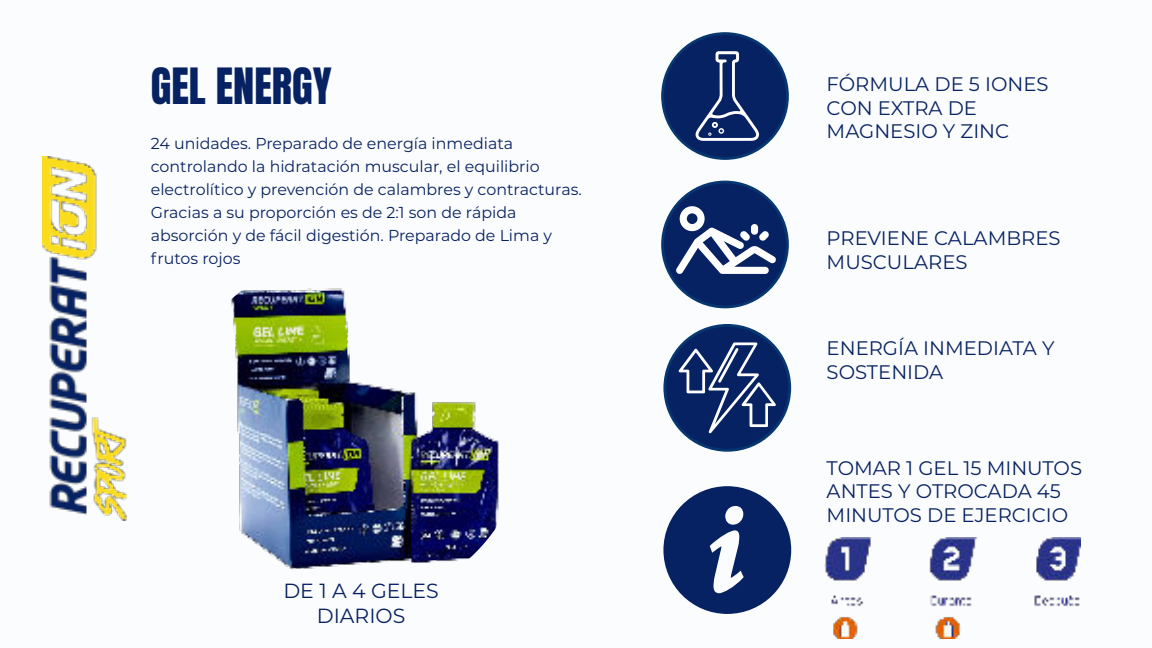
<style>
.page{position:relative;width:1152px;height:648px;background:#fbfcfd}
.page>*{position:absolute;margin:0;border:0;box-sizing:border-box;transform-origin:0 0}
.t1{font:42.4px "Anton";color:#072262}
.t2{font:20.4px/24.4px "Montserrat";color:#072262;text-align:center}
.t3{font:19.6px/23.6px "Montserrat";color:#072262}
.t4{font:16px/22.8px "Montserrat";color:#072262}
</style>
<div class="page">
<div style="left:665px;top:325px;width:125px;height:125px;background:#072262;border-radius:50%"></div>
<div style="left:663px;top:324px;width:128px;height:128px;border:3px solid #073770;border-radius:50%"></div>
<svg style="left:663px;top:486px;width:128px;height:128px"></svg>
<div style="left:663px;top:34px;width:124px;height:124px;background:#072262;border-radius:50%"></div>
<div style="left:661px;top:32px;width:128px;height:128px;border:3px solid #073770;border-radius:50%"></div>
<div style="left:663px;top:182px;width:124px;height:125px;background:#072262;border-radius:50%"></div>
<div style="left:661px;top:181px;width:128px;height:127px;border:3px solid #073770;border-radius:50%"></div>
<img style="left:42px;top:156px;width:84px;height:365px">
<img style="left:175px;top:252px;width:352px;height:352px;border-radius:175px">
<img style="left:825px;top:537px;width:256px;height:102px">
<svg style="left:679px;top:342px;width:97px;height:91px"></svg>
<svg style="left:676px;top:206px;width:100px;height:68px"></svg>
<svg style="left:696px;top:51px;width:63px;height:90px"></svg>
<h1 class="t1" style="left:151px;top:64px;width:182px">GEL ENERGY</h1>
<p class="t4" style="left:151px;top:132px;width:432px">24 unidades. Preparado de energía inmediata controlando la hidratación muscular, el equilibrio electrolítico y prevención de calambres y contracturas.<br>Gracias a su proporción es de 2:1 son de rápida absorción y de fácil digestión. Preparado de Lima y frutos rojos</p>
<p class="t2" style="left:283px;top:578px;width:157px">DE 1 A 4 GELES<br>DIARIOS</p>
<p class="t3" style="left:827px;top:72px;width:224px">FÓRMULA DE 5 IONES<br>CON EXTRA DE<br>MAGNESIO Y ZINC</p>
<p class="t3" style="left:827px;top:226px;width:235px">PREVIENE CALAMBRES<br>MUSCULARES</p>
<p class="t3" style="left:827px;top:336px;width:230px">ENERGÍA INMEDIATA Y<br>SOSTENIDA</p>
<p class="t3" style="left:827px;top:455px;width:257px">TOMAR 1 GEL 15 MINUTOS<br>ANTES Y OTROCADA 45<br>MINUTOS DE EJERCICIO</p>
</div>
